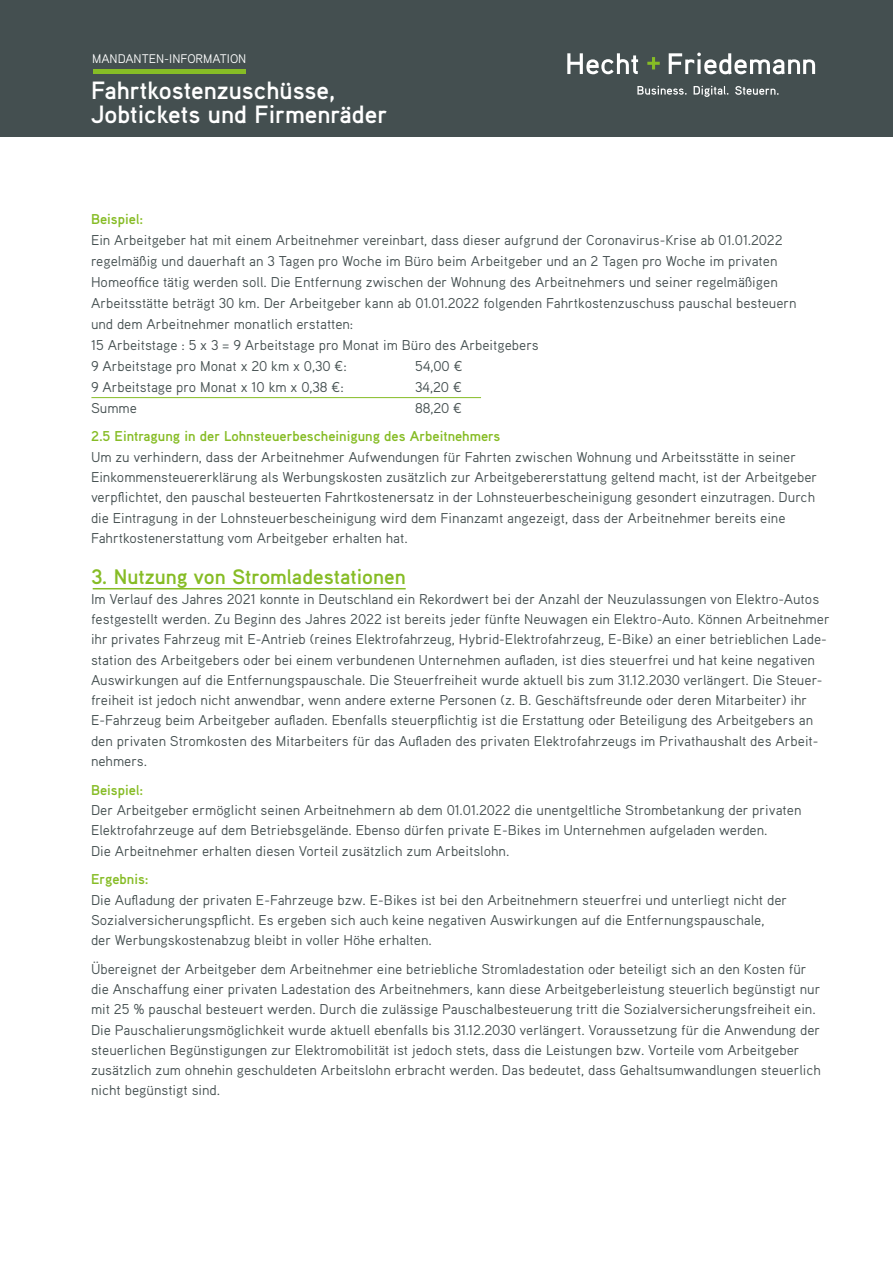
<style>
.page{position:relative;width:893px;height:1263px;background:#fff}
.page>*{position:absolute;margin:0;border:0;box-sizing:border-box;transform-origin:0 0}
.t1{font:700 25.05px/24px "Aaux Pro OT";color:#fff}
.t2{font:700 21px "Aaux Pro OT";color:#86bc25}
.t3{font:14.25px/20.2px "Aaux Pro OT";color:#444f50}
.t4{font:700 14.25px "Aaux Pro OT";color:#86bc25}
.t5{font:12.45px "Aaux Pro OT";color:#fff}
</style>
<div class="page">
<div style="left:0;top:0;width:893px;height:136px;background:#444f50"></div>
<svg style="left:567px;top:53px;width:71px;height:21px"></svg>
<svg style="left:669px;top:53px;width:146px;height:21px"></svg>
<svg style="left:647px;top:57px;width:13px;height:12px"></svg>
<svg style="left:637px;top:86px;width:50px;height:9px"></svg>
<svg style="left:694px;top:86px;width:34px;height:11px"></svg>
<svg style="left:735px;top:86px;width:44px;height:9px"></svg>
<hr style="left:93px;top:70px;width:153px;height:4px;background:#86bc25">
<hr style="left:93px;top:588px;width:313px;height:1px;background:#86bc25">
<hr style="left:91px;top:397px;width:390px;height:1px;background:#86bc25">
<p class="t5" style="left:92px;top:51px;width:156px">MANDANTEN-INFORMATION</p>
<h1 class="t1" style="left:91px;top:78px;width:298px">Fahrtkostenzuschüsse,<br>Jobtickets und Firmenräder</h1>
<p class="t4" style="left:91px;top:210px;width:54px">Beispiel:</p>
<p class="t3" style="left:91px;top:229px;width:707px;line-height:21px">Ein Arbeitgeber hat mit einem Arbeitnehmer vereinbart, dass dieser aufgrund der Coronavirus-Krise ab 01.01.2022 regelmäßig und dauerhaft an 3 Tagen pro Woche im Büro beim Arbeitgeber und an 2 Tagen pro Woche im privaten Homeoffice tätig werden soll. Die Entfernung zwischen der Wohnung des Arbeitnehmers und seiner regelmäßigen Arbeitsstätte beträgt 30 km. Der Arbeitgeber kann ab 01.01.2022 folgenden Fahrtkostenzuschuss pauschal besteuern und dem Arbeitnehmer monatlich erstatten:<br>15 Arbeitstage : 5 x 3 = 9 Arbeitstage pro Monat im Büro des Arbeitgebers<br>9 Arbeitstage pro Monat x 20 km x 0,30 €:</p>
<p class="t3" style="left:415px;top:355px;width:49px">54,00 €</p>
<p class="t3" style="left:91px;top:376px;width:254px">9 Arbeitstage pro Monat x 10 km x 0,38 €:</p>
<p class="t3" style="left:415px;top:376px;width:48px">34,20 €</p>
<p class="t3" style="left:91px;top:397px;width:47px">Summe</p>
<p class="t3" style="left:415px;top:397px;width:49px">88,20 €</p>
<p class="t4" style="left:91px;top:427px;width:411px">2.5 Eintragung in der Lohnsteuerbescheinigung des Arbeitnehmers</p>
<p class="t3" style="left:91px;top:446px;width:728px">Um zu verhindern, dass der Arbeitnehmer Aufwendungen für Fahrten zwischen Wohnung und Arbeitsstätte in seiner Einkommensteuererklärung als Werbungskosten zusätzlich zur Arbeitgebererstattung geltend macht, ist der Arbeitgeber verpflichtet, den pauschal besteuerten Fahrtkostenersatz in der Lohnsteuerbescheinigung gesondert einzutragen. Durch die Eintragung in der Lohnsteuerbescheinigung wird dem Finanzamt angezeigt, dass der Arbeitnehmer bereits eine Fahrtkostenerstattung vom Arbeitgeber erhalten hat.</p>
<h2 class="t2" style="left:91px;top:563px;width:316px">3. Nutzung von Stromladestationen</h2>
<p class="t3" style="left:91px;top:588px;width:740px">Im Verlauf des Jahres 2021 konnte in Deutschland ein Rekordwert bei der Anzahl der Neuzulassungen von Elektro-Autos festgestellt werden. Zu Beginn des Jahres 2022 ist bereits jeder fünfte Neuwagen ein Elektro-Auto. Können Arbeitnehmer ihr privates Fahrzeug mit E-Antrieb (reines Elektrofahrzeug, Hybrid-Elektrofahrzeug, E-Bike) an einer betrieblichen Lade&shy;station des Arbeitgebers oder bei einem verbundenen Unternehmen aufladen, ist dies steuerfrei und hat keine negativen Auswirkungen auf die Entfernungspauschale. Die Steuerfreiheit wurde aktuell bis zum 31.12.2030 verlängert. Die Steuer&shy;freiheit ist jedoch nicht anwendbar, wenn andere externe Personen (z. B. Geschäftsfreunde oder deren Mitarbeiter) ihr E-Fahrzeug beim Arbeitgeber aufladen. Ebenfalls steuerpflichtig ist die Erstattung oder Beteiligung des Arbeitgebers an den privaten Stromkosten des Mitarbeiters für das Aufladen des privaten Elektrofahrzeugs im Privathaushalt des Arbeit&shy;nehmers.</p>
<p class="t4" style="left:91px;top:781px;width:54px">Beispiel:</p>
<p class="t3" style="left:91px;top:799px;width:712px">Der Arbeitgeber ermöglicht seinen Arbeitnehmern ab dem 01.01.2022 die unentgeltliche Strombetankung der privaten<br>Elektrofahrzeuge auf dem Betriebsgelände. Ebenso dürfen private E-Bikes im Unternehmen aufgeladen werden.<br>Die Arbeitnehmer erhalten diesen Vorteil zusätzlich zum Arbeitslohn.</p>
<p class="t4" style="left:91px;top:870px;width:59px">Ergebnis:</p>
<p class="t3" style="left:91px;top:889px;width:698px">Die Aufladung der privaten E-Fahrzeuge bzw. E-Bikes ist bei den Arbeitnehmern steuerfrei und unterliegt nicht der<br>Sozialversicherungspflicht. Es ergeben sich auch keine negativen Auswirkungen auf die Entfernungspauschale, der Werbungskostenabzug bleibt in voller Höhe erhalten.</p>
<p class="t3" style="left:91px;top:958px;width:731px">Übereignet der Arbeitgeber dem Arbeitnehmer eine betriebliche Stromladestation oder beteiligt sich an den Kosten für die Anschaffung einer privaten Ladestation des Arbeitnehmers, kann diese Arbeitgeberleistung steuerlich begünstigt nur mit 25 % pauschal besteuert werden. Durch die zulässige Pauschalbesteuerung tritt die Sozialversicherungsfreiheit ein.<br>Die Pauschalierungsmöglichkeit wurde aktuell ebenfalls bis 31.12.2030 verlängert. Voraussetzung für die Anwendung der steuerlichen Begünstigungen zur Elektromobilität ist jedoch stets, dass die Leistungen bzw. Vorteile vom Arbeitgeber zusätzlich zum ohnehin geschuldeten Arbeitslohn erbracht werden. Das bedeutet, dass Gehaltsumwandlungen steuerlich nicht begünstigt sind.</p>
</div>
